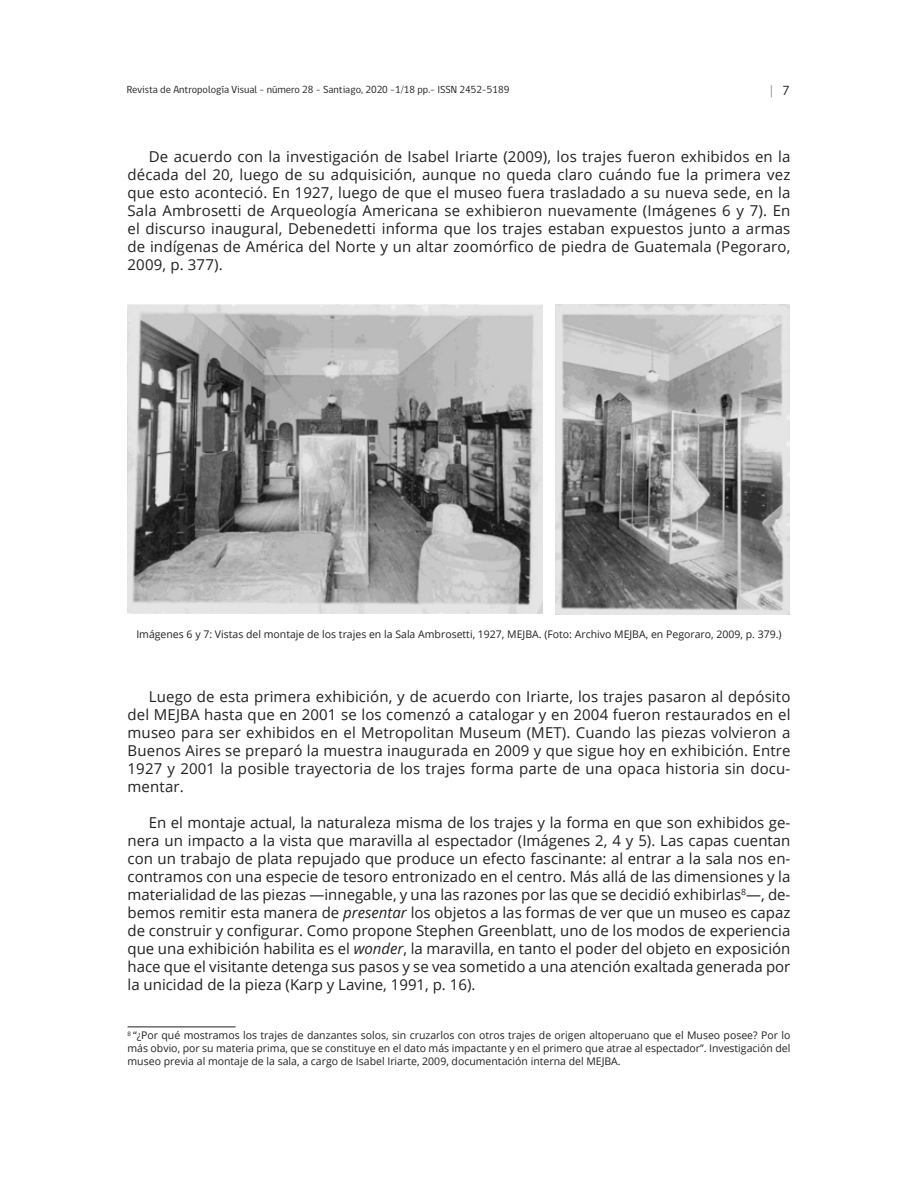
<style>
.page{position:relative;width:918px;height:1188px;background:#fff}
.page>*{position:absolute;margin:0;border:0;box-sizing:border-box;transform-origin:0 0}
.t1{font:15px/18px "Open Sans";letter-spacing:.01em;color:#231f20;text-align:justify}
.t2{font:13.5px "gob CL";color:#808285}
.t3{font:10.5px/12.6px "Open Sans";color:#231f20;text-align:justify}
.t4{font:10.5px "gob CL";color:#231f20}
.s1{color:#231f20}
.s2{font-style:italic}
</style>
<div class="page">
<hr style="left:128px;top:1027px;width:108px;height:1px;background:#231f20">
<img style="left:128px;top:304px;width:415px;height:309px">
<img style="left:556px;top:304px;width:234px;height:311px">
<p class="t4" style="left:127px;top:82px;width:384px">Revista de Antropología Visual - número 28 - Santiago, 2020 -1/18 pp.- ISSN 2452-5189</p>
<p class="t2" style="left:770px;top:82px;width:22px">| <span class="s1">7</span></p>
<p class="t1" style="left:128px;top:147px;width:664px;text-indent:21px">De acuerdo con la investigación de Isabel Iriarte (2009), los trajes fueron exhibidos en la década del 20, luego de su adquisición, aunque no queda claro cuándo fue la primera vez que esto aconteció. En 1927, luego de que el museo fuera trasladado a su nueva sede, en la Sala Ambrosetti de Arqueología Americana se exhibieron nuevamente (Imágenes 6 y 7). En el discurso inaugural, Debenedetti informa que los trajes estaban expuestos junto a armas de indígenas de América del Norte y un altar zoomórfico de piedra de Guatemala (Pegoraro, 2009, p. 377).</p>
<p class="t3" style="left:136px;top:628px;width:647px">Imágenes 6 y 7: Vistas del montaje de los trajes en la Sala Ambrosetti, 1927, MEJBA. (Foto: Archivo MEJBA, en Pegoraro, 2009, p. 379.)</p>
<p class="t1" style="left:128px;top:687px;width:664px;text-indent:21px">Luego de esta primera exhibición, y de acuerdo con Iriarte, los trajes pasaron al depósito del MEJBA hasta que en 2001 se los comenzó a catalogar y en 2004 fueron restaurados en el museo para ser exhibidos en el Metropolitan Museum (MET). Cuando las piezas volvieron a Buenos Aires se preparó la muestra inaugurada en 2009 y que sigue hoy en exhibición. Entre 1927 y 2001 la posible trayectoria de los trajes forma parte de una opaca historia sin docu&shy;mentar.</p>
<p class="t1" style="left:128px;top:813px;width:664px;text-indent:21px">En el montaje actual, la naturaleza misma de los trajes y la forma en que son exhibidos ge&shy;nera un impacto a la vista que maravilla al espectador (Imágenes 2, 4 y 5). Las capas cuentan con un trabajo de plata repujado que produce un efecto fascinante: al entrar a la sala nos en&shy;contramos con una especie de tesoro entronizado en el centro. Más allá de las dimensiones y la materialidad de las piezas —innegable, y una las razones por las que se decidió exhibirlas<sup>8</sup>—, de&shy;bemos remitir esta manera de <span class="s2">presentar</span> los objetos a las formas de ver que un museo es capaz de construir y configurar. Como propone Stephen Greenblatt, uno de los modos de experiencia que una exhibición habilita es el <span class="s2">wonder</span>, la maravilla, en tanto el poder del objeto en exposición hace que el visitante detenga sus pasos y se vea sometido a una atención exaltada generada por la unicidad de la pieza (Karp y Lavine, 1991, p. 16).</p>
<p class="t3" style="left:128px;top:1029px;width:664px"><sup>8</sup> “¿Por qué mostramos los trajes de danzantes solos, sin cruzarlos con otros trajes de origen altoperuano que el Museo posee? Por lo más obvio, por su materia prima, que se constituye en el dato más impactante y en el primero que atrae al espectador”. Investigación del museo previa al montaje de la sala, a cargo de Isabel Iriarte, 2009, documentación interna del MEJBA.</p>
</div>
